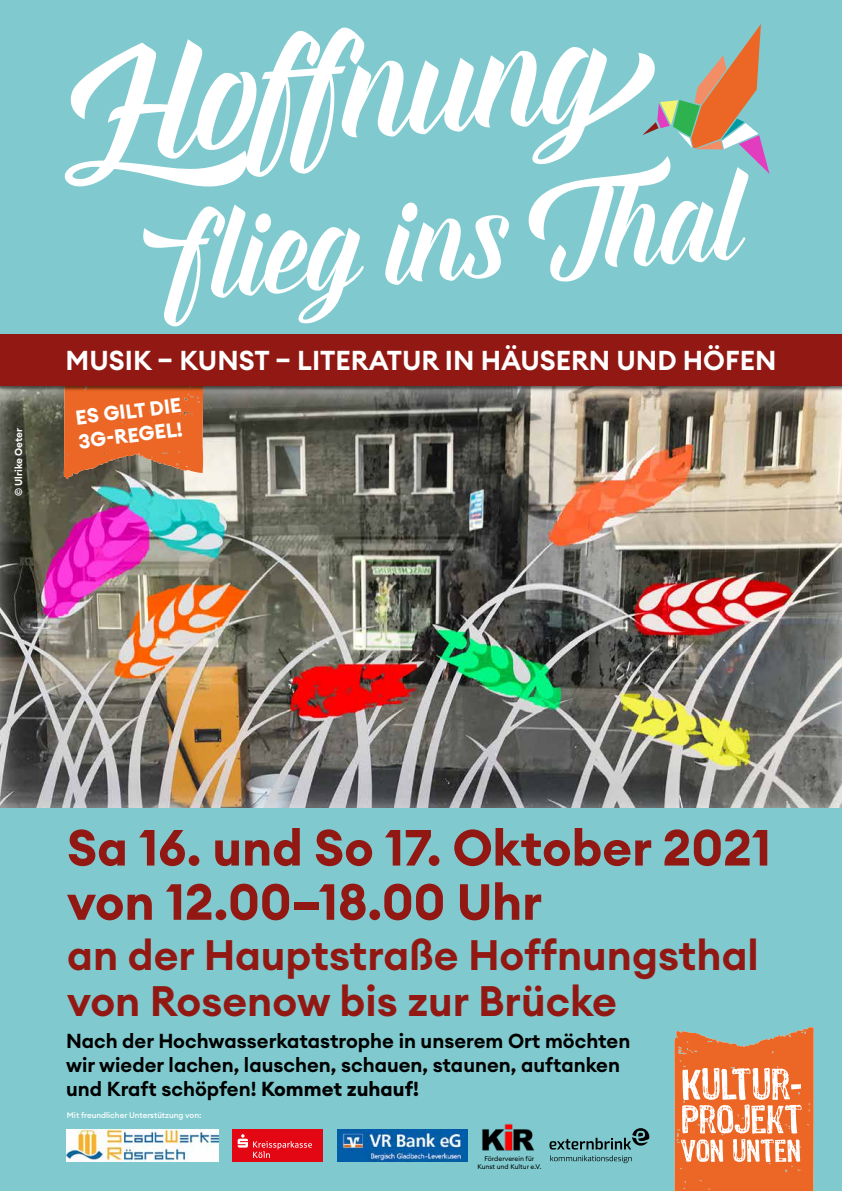
<style>
.page{position:relative;width:842px;height:1191px;background:#fff}
.page>*{position:absolute;margin:0;border:0;box-sizing:border-box;transform-origin:0 0}
.t1{font:700 50.1px/54.2px "Euclid Circular A";color:#921913}
.t2{font:600 42px/45.9px "Euclid Circular A";color:#921913}
.t3{font:600 27px "Euclid Circular A";color:#fff}
.t4{font:600 20px/24px "Euclid Circular A";color:#000}
.t5{font:700 20px/24px "Euclid Circular A";color:#fff}
.t6{font:600 10px "Euclid Circular A";color:#fff}
.t7{font:500 8px "Euclid Circular A";color:#fff}
.t8{font:6.7px/8px "Euclid Circular A";color:#000;text-align:center}
.s1{font-weight:700}
</style>
<div class="page">
<img style="left:0;top:392px;width:842px;height:416px">
<div style="left:0;top:808px;width:842px;height:383px;background:#80cacf"></div>
<div style="left:0;top:0;width:842px;height:386px;background:#80cacf"></div>
<svg style="left:674px;top:1027px;width:140px;height:164px;background:#e78e60"></svg>
<svg style="left:143px;top:174px;width:606px;height:153px"></svg>
<svg style="left:64px;top:27px;width:592px;height:166px"></svg>
<svg style="left:642px;top:24px;width:127px;height:150px"></svg>
<div style="left:232px;top:1129px;width:91px;height:32px;background:#e30613"></div>
<svg style="left:238px;top:1134px;width:74px;height:24px"></svg>
<img style="left:67px;top:1129px;width:152px;height:32px">
<svg style="left:64px;top:392px;width:139px;height:87px;background:#d96930"></svg>
<div style="left:0;top:334px;width:842px;height:58px;background:#000;opacity:.6"></div>
<div style="left:0;top:334px;width:842px;height:52px;background:#921913"></div>
<img style="left:337px;top:1129px;width:131px;height:32px">
<img style="left:482px;top:1124px;width:52px;height:27px">
<svg style="left:550px;top:1155px;width:82px;height:8px"></svg>
<svg style="left:549px;top:1128px;width:100px;height:21px"></svg>
<p class="t6" style="left:12px;top:496px;width:70px;rotate:-90deg">© Ulrike Oeter</p>
<h3 class="t3" style="left:66px;top:343px;width:712px">MUSIK – KUNST – LITERATUR IN HÄUSERN UND HÖFEN</h3>
<p class="t5" style="left:74px;top:406px;width:108px;rotate:-7deg">ES GILT DIE<br>3G-REGEL!</p>
<h1 class="t1" style="left:67px;top:821px;width:705px">Sa 16. und So 17. Oktober 2021 von 12.00–18.00 Uhr</h1>
<h2 class="t2" style="left:67px;top:932px;width:693px">an der Hauptstraße Hoffnungsthal von Rosenow bis zur Brücke</h2>
<p class="t4" style="left:66px;top:1028px;width:566px">Nach der Hochwasserkatastrophe in unserem Ort möchten wir wieder lachen, lauschen, schauen, staunen, auftanken und Kraft schöpfen! <span class="s1">Kommet zuhauf!</span></p>
<p class="t7" style="left:67px;top:1110px;width:136px">Mit freundlicher Unterstützung von:</p>
<p class="t8" style="left:477px;top:1154px;width:66px">Förderverein für<br>Kunst und Kultur e.V.</p>
</div>
